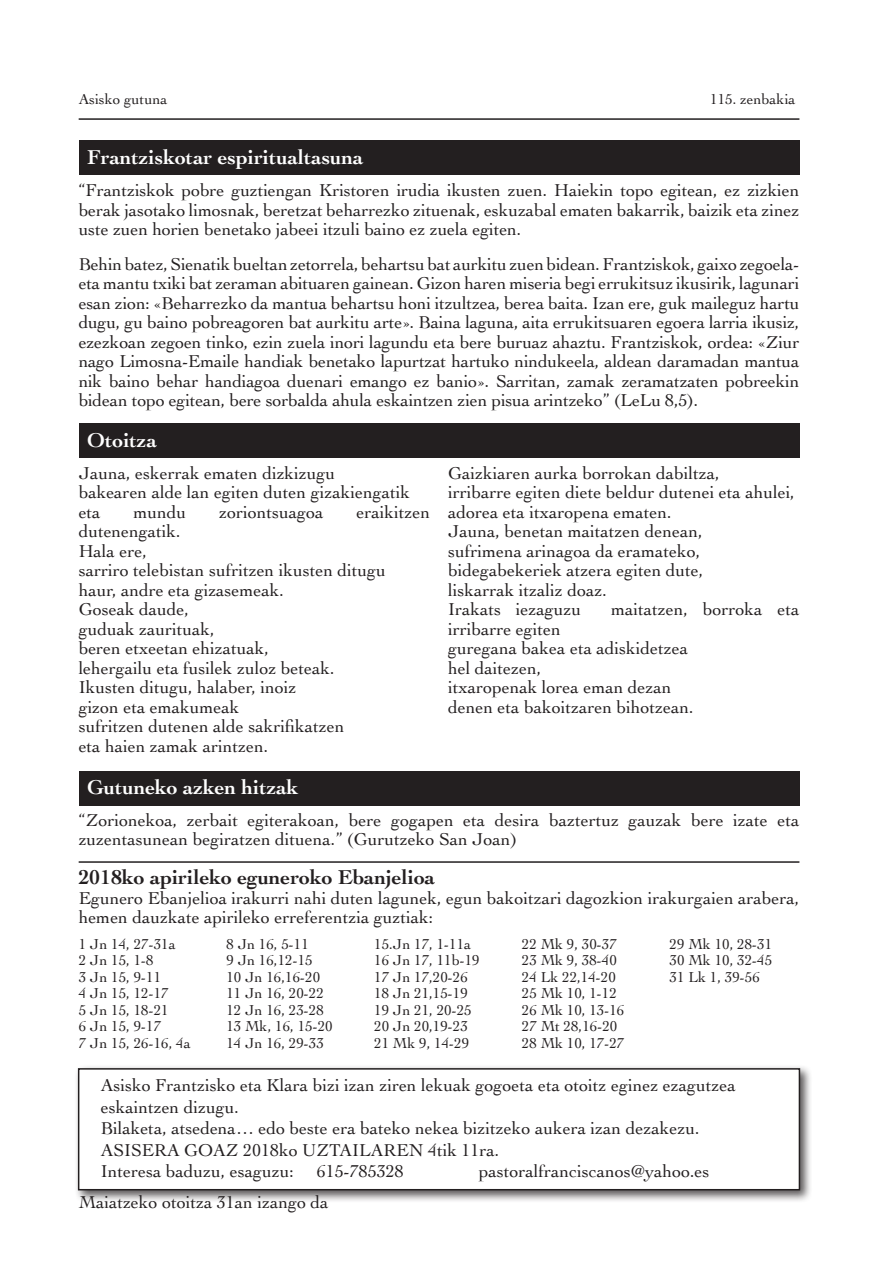
<style>
.page{position:relative;width:893px;height:1263px;background:#fff}
.page>*{position:absolute;margin:0;border:0;box-sizing:border-box;transform-origin:0 0}
.t1{font:700 21px "Cochin";color:#fff}
.t2{font:700 21px "Cochin";color:#231f20}
.t3{font:18px/19.5px "Cochin";color:#231f20}
.t4{font:15px/16.5px "Cochin";color:#231f20}
</style>
<div class="page">
<hr style="left:79px;top:118px;width:720px;height:2px;background:#231f20">
<div style="left:79px;top:140px;width:720px;height:35px;background:#231f20"></div>
<div style="left:79px;top:423px;width:720px;height:35px;background:#231f20"></div>
<div style="left:79px;top:771px;width:720px;height:34px;background:#231f20"></div>
<hr style="left:79px;top:861px;width:720px;height:2px;background:#231f20">
<div style="left:74px;top:1064px;width:739px;height:139px;background:#231f20;opacity:.75"></div>
<div style="left:79px;top:1069px;width:720px;height:121px;background:#fff"></div>
<div style="left:78px;top:1068px;width:722px;height:122px;border:2px solid #231f20"></div>
<p class="t4" style="left:79px;top:90px;width:90px">Asisko gutuna</p>
<p class="t4" style="left:710px;top:90px;width:87px">115. zenbakia</p>
<p class="t1" style="left:87px;top:143px;width:278px">Frantziskotar espiritualtasuna</p>
<p class="t3" style="left:79px;top:180px;width:722px;text-align:justify">“Frantziskok pobre guztiengan Kristoren irudia ikusten zuen. Haiekin topo egitean, ez zizkien berak jasotako limosnak, beretzat beharrezko zituenak, eskuzabal ematen bakarrik, baizik eta zinez uste zuen horien benetako jabeei itzuli baino ez zuela egiten.</p>
<p class="t3" style="left:79px;top:253px;width:722px;text-align:justify">Behin batez, Sienatik bueltan zetorrela, behartsu bat aurkitu zuen bidean. Frantziskok, gaixo zegoela&shy;eta mantu txiki bat zeraman abituaren gainean. Gizon haren miseria begi errukitsuz ikusirik, lagunari esan zion: «Beharrezko da mantua behartsu honi itzultzea, berea baita. Izan ere, guk maileguz hartu dugu, gu baino pobreagoren bat aurkitu arte». Baina laguna, aita errukitsuaren egoera larria ikusiz, ezezkoan zegoen tinko, ezin zuela inori lagundu eta bere buruaz ahaztu. Frantziskok, ordea: «Ziur nago Limosna-Emaile handiak benetako lapurtzat hartuko nindukeela, aldean daramadan mantua nik baino behar handiagoa duenari emango ez banio». Sarritan, zamak zeramatzaten pobreekin bidean topo egitean, bere sorbalda ahula eskaintzen zien pisua arintzeko” (LeLu 8,5).</p>
<p class="t1" style="left:87px;top:426px;width:71px">Otoitza</p>
<p class="t3" style="left:79px;top:463px;width:333px">Jauna, eskerrak ematen dizkizugu<br>bakearen alde lan egiten duten gizakiengatik eta</p>
<p class="t3" style="left:134px;top:502px;width:54px">mundu</p>
<p class="t3" style="left:219px;top:502px;width:106px">zoriontsuagoa</p>
<p class="t3" style="left:356px;top:502px;width:75px">eraikitzen</p>
<p class="t3" style="left:79px;top:521px;width:309px">dutenengatik.<br>Hala ere,<br>sarriro telebistan sufritzen ikusten ditugu haur, andre eta gizasemeak.<br>Goseak daude,<br>guduak zaurituak,<br>beren etxeetan ehizatuak,<br>lehergailu eta fusilek zuloz beteak.<br>Ikusten ditugu, halaber, inoiz<br>gizon eta emakumeak<br>sufritzen dutenen alde sakrifikatzen<br>eta haien zamak arintzen.</p>
<p class="t1" style="left:87px;top:773px;width:213px">Gutuneko azken hitzak</p>
<p class="t3" style="left:448px;top:462px;width:348px">Gaizkiaren aurka borrokan dabiltza,<br>irribarre egiten diete beldur dutenei eta ahulei, adorea eta itxaropena ematen.<br>Jauna, benetan maitatzen denean,<br>sufrimena arinagoa da eramateko, bidegabekeriek atzera egiten dute,<br>liskarrak itzaliz doaz.<br>Irakats iezaguzu</p>
<p class="t3" style="left:611px;top:599px;width:190px">maitatzen, borroka eta</p>
<p class="t3" style="left:448px;top:618px;width:247px">irribarre egiten<br>guregana bakea eta adiskidetzea hel daitezen,<br>itxaropenak lorea eman dezan denen eta bakoitzaren bihotzean.</p>
<p class="t3" style="left:79px;top:809px;width:722px">“Zorionekoa, zerbait egiterakoan, bere gogapen eta desira baztertuz gauzak bere izate eta zuzentasunean begiratzen dituena.” (Gurutzeko San Joan)</p>
<p class="t2" style="left:79px;top:863px;width:358px">2018ko apirileko eguneroko Ebanjelioa</p>
<p class="t3" style="left:79px;top:887px;width:722px">Egunero Ebanjelioa irakurri nahi duten lagunek, egun bakoitzari dagozkion irakurgaien arabera, hemen dauzkate apirileko erreferentzia guztiak:</p>
<p class="t4" style="left:79px;top:935px;width:113px">1 Jn 14, 27-31a<br>2 Jn 15, 1-8<br>3 Jn 15, 9-11<br>4 Jn 15, 12-17<br>5 Jn 15, 18-21<br>6 Jn 15, 9-17<br>7 Jn 15, 26-16, 4a</p>
<p class="t4" style="left:226px;top:935px;width:108px">8 Jn 16, 5-11<br>9 Jn 16,12-15<br>10 Jn 16,16-20<br>11 Jn 16, 20-22<br>12 Jn 16, 23-28<br>13 Mk, 16, 15-20<br>14 Jn 16, 29-33</p>
<p class="t4" style="left:374px;top:935px;width:107px">15.Jn 17, 1-11a<br>16 Jn 17, 11b-19<br>17 Jn 17,20-26<br>18 Jn 21,15-19<br>19 Jn 21, 20-25<br>20 Jn 20,19-23<br>21 Mk 9, 14-29</p>
<p class="t4" style="left:522px;top:935px;width:104px">22 Mk 9, 30-37<br>23 Mk 9, 38-40<br>24 Lk 22,14-20<br>25 Mk 10, 1-12<br>26 Mk 10, 13-16<br>27 Mt 28,16-20<br>28 Mk 10, 17-27</p>
<p class="t4" style="left:670px;top:935px;width:104px;text-align:justify">29 Mk 10, 28-31<br>30 Mk 10, 32-45<br>31 Lk 1, 39-56</p>
<p class="t3" style="left:101px;top:1073px;width:637px;line-height:21.6px">Asisko Frantzisko eta Klara bizi izan ziren lekuak gogoeta eta otoitz eginez ezagutzea eskaintzen dizugu.<br>Bilaketa, atsedena… edo beste era bateko nekea bizitzeko aukera izan dezakezu.<br>ASISERA GOAZ 2018ko UZTAILAREN 4tik 11ra.<br>Interesa baduzu, esaguzu:</p>
<p class="t3" style="left:317px;top:1161px;width:88px">615-785328</p>
<p class="t3" style="left:479px;top:1161px;width:232px">pastoralfranciscanos@yahoo.es</p>
<p class="t3" style="left:79px;top:1192px;width:251px">Maiatzeko otoitza 31an izango da</p>
</div>
